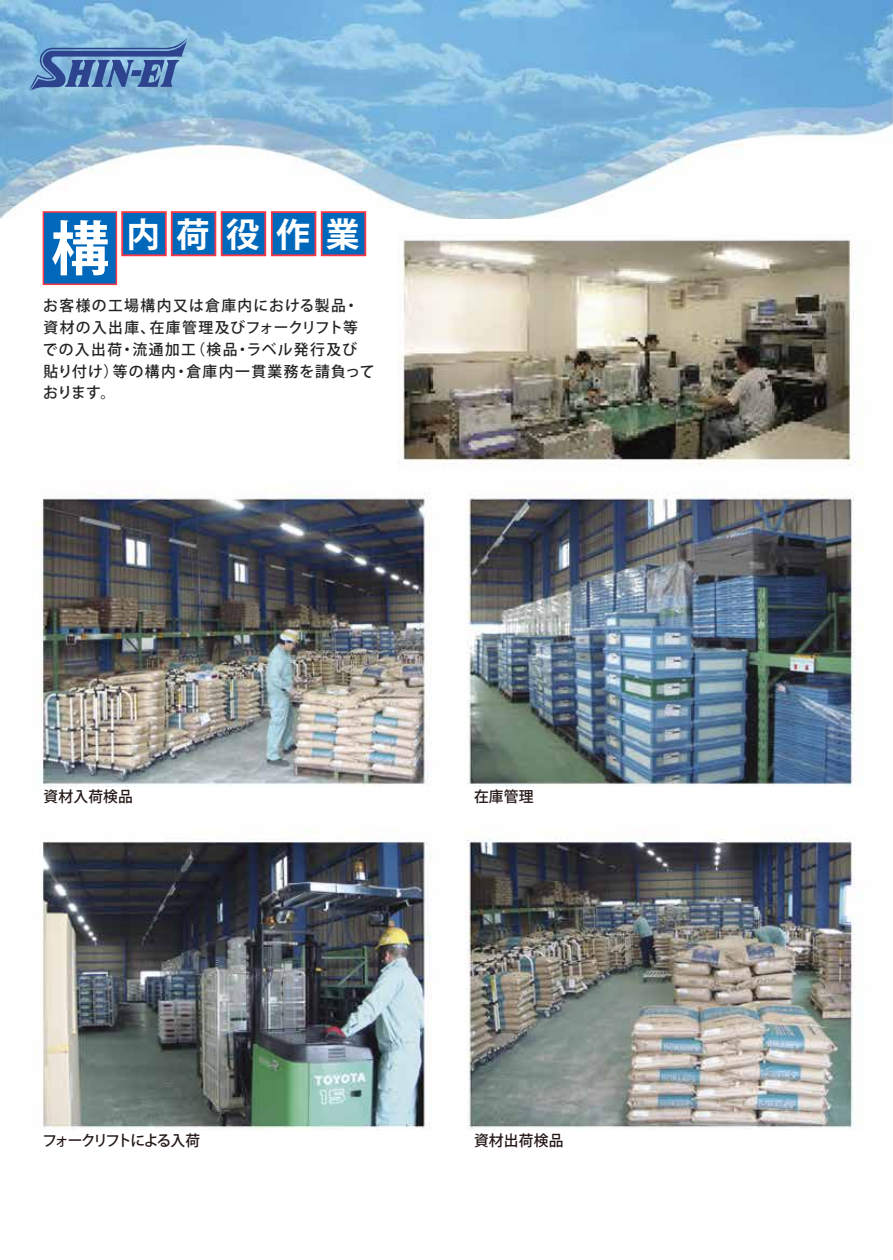
<style>
.page{position:relative;width:893px;height:1260px;background:#fff}
.page>*{position:absolute;margin:0;border:0;box-sizing:border-box;transform-origin:0 0}
.t1{font:700 58.5px "Koz Go Pr 6 N";color:#fff}
.t2{font:700 33.75px "Koz Go Pr 6 N";letter-spacing:.48em;color:#fff}
.t3{font:500 15px/21.8px "Koz Go Pr 6 N";letter-spacing:.09em;color:#222}
.t4{font:500 15px "Koz Go Pr 6 N";letter-spacing:.01em;color:#241816}
.t5{font:500 15px "Koz Go Pr 6 N";letter-spacing:-.11em;color:#241816}
</style>
<div class="page">
<img style="left:35px;top:219px;width:829px;height:911px">
<img style="left:0;top:0;width:892px;height:219px">
<svg style="left:29px;top:38px;width:158px;height:53px"></svg>
<svg style="left:43px;top:211px;width:323px;height:74px"></svg>
<h2 class="t2" style="left:126px;top:216px;width:235px">内荷役作業</h2>
<h1 class="t1" style="left:51px;top:216px;width:60px">構</h1>
<p class="t3" style="left:43px;top:295px;width:333px">お客様の工場構内又は倉庫内における製品・資材の入出庫、在庫管理及びフォークリフト等での入出荷・流通加工（検品・ラベル発行及び貼り付け）等の構内・倉庫内一貫業務を請負っております。</p>
<p class="t4" style="left:44px;top:788px;width:91px">資材入荷検品</p>
<p class="t4" style="left:474px;top:788px;width:61px">在庫管理</p>
<p class="t5" style="left:43px;top:1132px;width:159px">フォークリフトによる入荷</p>
<p class="t4" style="left:474px;top:1132px;width:91px">資材出荷検品</p>
</div>
